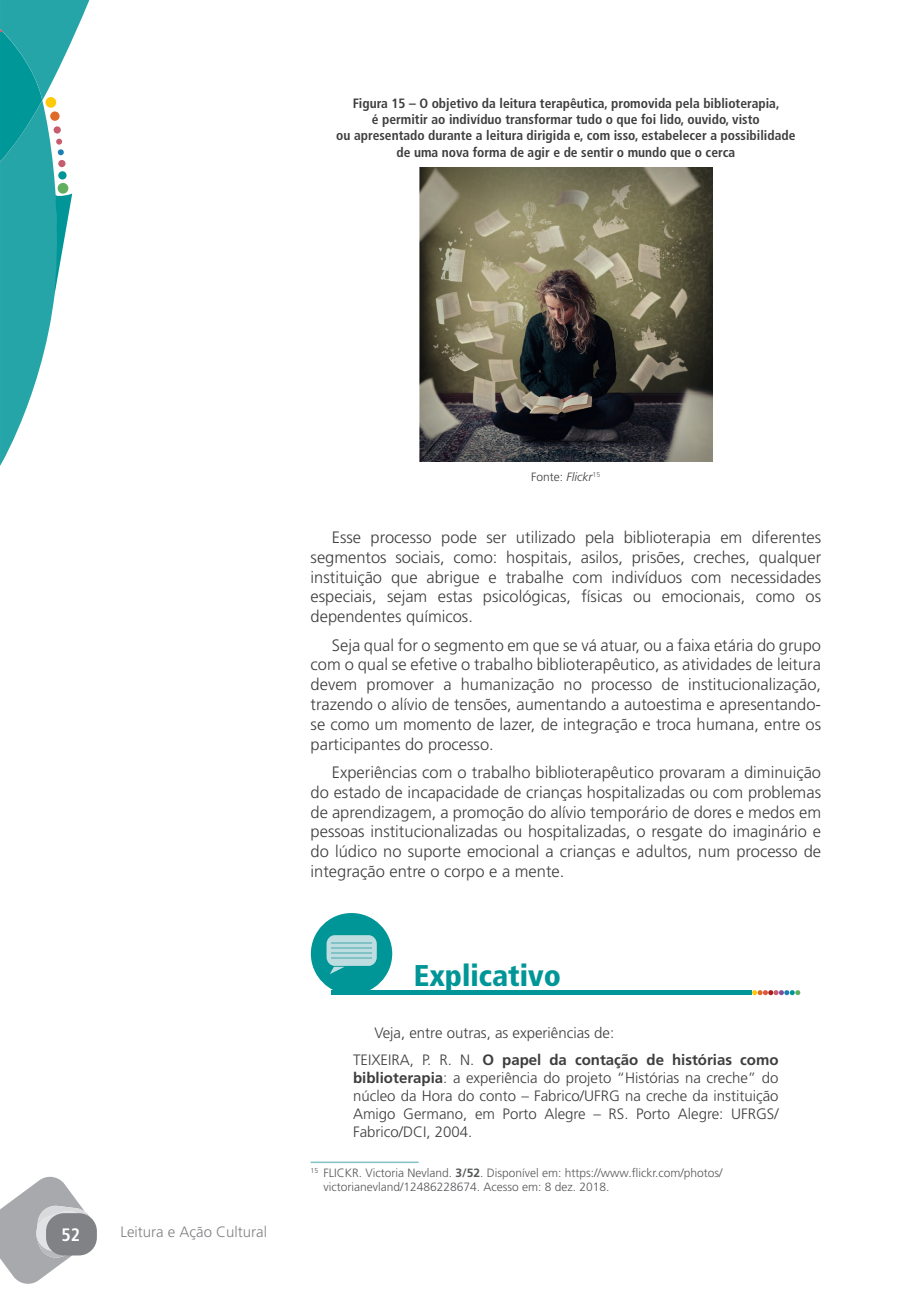
<style>
.page{position:relative;width:919px;height:1289px;background:#fff}
.page>*{position:absolute;margin:0;border:0;box-sizing:border-box;transform-origin:0 0}
.t1{font:900 condensed 30px "Frutiger LT Std";color:#009698}
.t2{font:700 condensed 18px "Frutiger LT Std";color:#fff}
.t3{font:300 16.5px/19.8px "Frutiger LT Std";color:#3e3e3f;text-align:justify}
.t4{font:300 15px/18px "Frutiger LT Std";color:#3e3e3f}
.t5{font:300 15px "Frutiger LT Std";color:#808285}
.t6{font:700 condensed 13.5px/16.2px "Frutiger LT Std";color:#3e3e3f;text-align:center}
.t7{font:300 12px/14.4px "Frutiger LT Std";color:#57585a}
.t8{font:300 12px "Frutiger LT Std";color:#3e3e3f}
.s1{font-style:italic}
.s2{font-weight:700}
</style>
<div class="page">
<svg style="left:0;top:0;width:89px;height:466px"></svg>
<svg style="left:0;top:1176px;width:96px;height:107px"></svg>
<div style="left:46px;top:1213px;width:51px;height:42px;background:#808285;border-radius:18px"></div>
<img style="left:419px;top:168px;width:293px;height:294px">
<div style="left:311px;top:913px;width:81px;height:81px;background:#009698;border-radius:50%"></div>
<svg style="left:330px;top:966px;width:14px;height:8px"></svg>
<svg style="left:326px;top:935px;width:51px;height:30px"></svg>
<hr style="left:331px;top:942px;width:41px;height:1px;background:#82c1c5">
<hr style="left:331px;top:947px;width:41px;height:1px;background:#82c1c5">
<hr style="left:331px;top:952px;width:41px;height:1px;background:#82c1c5">
<hr style="left:331px;top:956px;width:41px;height:2px;background:#82c1c5">
<svg style="left:752px;top:990px;width:48px;height:5px"></svg>
<hr style="left:331px;top:990px;width:420px;height:4px;background:#009698">
<hr style="left:310px;top:1161px;width:108px;height:2px;background:#82c1c5">
<p class="t6" style="left:336px;top:95px;width:460px">Figura 15 – O objetivo da leitura terapêutica, promovida pela biblioterapia,<br>é permitir ao indivíduo transformar tudo o que foi lido, ouvido, visto<br>ou apresentado durante a leitura dirigida e, com isso, estabelecer a possibilidade de uma nova forma de agir e de sentir o mundo que o cerca</p>
<p class="t2" style="left:61px;top:1223px;width:20px">52</p>
<p class="t5" style="left:120px;top:1223px;width:148px">Leitura e Ação Cultural</p>
<p class="t8" style="left:531px;top:469px;width:71px">Fonte: <span class="s1">Flickr</span><sup>15</sup></p>
<p class="t3" style="left:310px;top:527px;width:512px;text-indent:21px">Esse processo pode ser utilizado pela biblioterapia em diferentes segmentos sociais, como: hospitais, asilos, prisões, creches, qualquer instituição que abrigue e trabalhe com indivíduos com necessidades especiais, sejam estas psicológicas, físicas ou emocionais, como os dependentes químicos.</p>
<p class="t3" style="left:310px;top:635px;width:512px;text-indent:21px">Seja qual for o segmento em que se vá atuar, ou a faixa etária do grupo com o qual se efetive o trabalho biblioterapêutico, as atividades de leitura devem promover a humanização no processo de institucionalização, trazendo o alívio de tensões, aumentando a autoestima e apresentando&shy;se como um momento de lazer, de integração e troca humana, entre os participantes do processo.</p>
<p class="t3" style="left:310px;top:762px;width:512px;text-indent:21px">Experiências com o trabalho biblioterapêutico provaram a diminuição do estado de incapacidade de crianças hospitalizadas ou com problemas de aprendizagem, a promoção do alívio temporário de dores e medos em pessoas institucionalizadas ou hospitalizadas, o resgate do imaginário e do lúdico no suporte emocional a crianças e adultos, num processo de integração entre o corpo e a mente.</p>
<h1 class="t1" style="left:414px;top:957px;width:149px">Explicativo</h1>
<p class="t4" style="left:353px;top:1020px;width:427px;line-height:26.5px;text-indent:21px">Veja, entre outras, as experiências de:<br>TEIXEIRA, P. R. N. <span class="s2">O papel da contação de histórias como</span></p>
<p class="t4" style="left:353px;top:1068px;width:427px;text-align:justify"><span class="s2">biblioterapia</span>: a experiência do projeto “Histórias na creche” do núcleo da Hora do conto – Fabrico/UFRG na creche da instituição Amigo Germano, em Porto Alegre – RS. Porto Alegre: UFRGS/ Fabrico/DCI, 2004.</p>
<p class="t7" style="left:323px;top:1165px;width:401px;text-indent:-13px"><sup>15</sup> FLICKR. Victoria Nevland. <span class="s2">3/52</span>. Disponível em: https://www.flickr.com/photos/ victorianevland/12486228674. Acesso em: 8 dez. 2018.</p>
</div>
